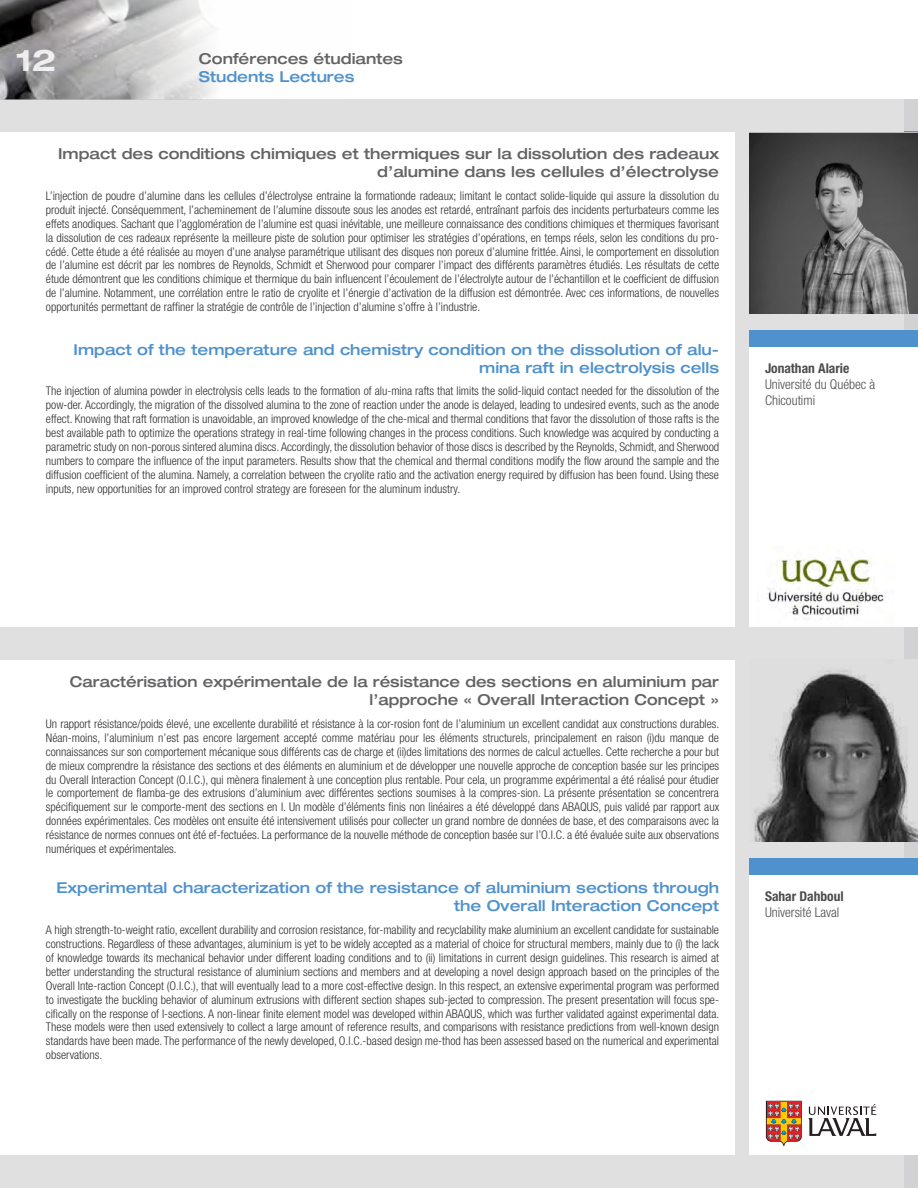
<style>
.page{position:relative;width:918px;height:1188px;background:#fff}
.page>*{position:absolute;margin:0;border:0;box-sizing:border-box;transform-origin:0 0}
.t1{font:700 expanded 30px "Helvetica Neue LT Std";color:#fff}
.Titre_Fr_droite_Conf{font:500 expanded 15px/18px "Helvetica Neue LT Std";color:#636366;text-align:right}
.Titre_Ang_droite_Conf{font:500 expanded 15px/18px "Helvetica Neue LT Std";color:#4f91cc;text-align:right}
.Université_droite{font:300 condensed 13.5px/16.2px "Helvetica Neue LT Std";color:#4b4c4d}
.Université_droite-2{font:700 condensed 13.5px "Helvetica Neue LT Std";color:#4b4c4d}
.Texte_conférence_gauche{font:300 condensed 12px/13.8px "Helvetica Neue LT Std";color:#312f30;text-align:justify}
.s1{font-weight:700}
</style>
<div class="page">
<img style="left:0;top:0;width:215px;height:99px">
<div style="left:0;top:99px;width:918px;height:1089px;background:#e0e0e1"></div>
<div style="left:0;top:132px;width:734px;height:495px;background:#fff"></div>
<div style="left:0;top:660px;width:734px;height:495px;background:#fff"></div>
<div style="left:750px;top:346px;width:168px;height:281px;background:#fff"></div>
<div style="left:750px;top:874px;width:168px;height:281px;background:#fff"></div>
<div style="left:750px;top:330px;width:168px;height:16px;background:#4f91cc"></div>
<div style="left:750px;top:858px;width:168px;height:16px;background:#4f91cc"></div>
<img style="left:750px;top:134px;width:168px;height:179px">
<img style="left:754px;top:670px;width:164px;height:171px">
<svg style="left:808px;top:1104px;width:68px;height:32px"></svg>
<svg style="left:766px;top:1101px;width:36px;height:45px;background:#c4734d"></svg>
<img style="left:767px;top:551px;width:119px;height:68px">
<h1 class="t1" style="left:15px;top:41px;width:43px">12</h1>
<p class="Titre_Fr_droite_Conf" style="left:199px;top:50px;width:206px">Conférences étudiantes</p>
<p class="Titre_Ang_droite_Conf" style="left:199px;top:68px;width:157px">Students Lectures</p>
<p class="Titre_Fr_droite_Conf" style="left:58px;top:145px;width:662px">Impact des conditions chimiques et thermiques sur la dissolution des radeaux d’alumine dans les cellules d’électrolyse</p>
<p class="Texte_conférence_gauche" style="left:46px;top:189px;width:675px">L’injection de poudre d’alumine dans les cellules d’électrolyse entraine la formationde radeaux; limitant le contact solide-liquide qui assure la dissolution du produit injecté. Conséquemment, l’acheminement de l’alumine dissoute sous les anodes est retardé, entraînant parfois des incidents perturbateurs comme les effets anodiques. Sachant que l’agglomération de l’alumine est quasi inévitable, une meilleure connaissance des conditions chimiques et thermiques favorisant la dissolution de ces radeaux représente la meilleure piste de solution pour optimiser les stratégies d’opérations, en temps réels, selon les conditions du pro&shy;cédé. Cette étude a été réalisée au moyen d’une analyse paramétrique utilisant des disques non poreux d’alumine frittée. Ainsi, le comportement en dissolution de l’alumine est décrit par les nombres de Reynolds, Schmidt et Sherwood pour comparer l’impact des différents paramètres étudiés. Les résultats de cette étude démontrent que les conditions chimique et thermique du bain influencent l’écoulement de l’électrolyte autour de l’échantillon et le coefficient de diffusion de l’alumine. Notamment, une corrélation entre le ratio de cryolite et l’énergie d’activation de la diffusion est démontrée. Avec ces informations, de nouvelles opportunités permettant de raffiner la stratégie de contrôle de l’injection d’alumine s’offre à l’industrie.</p>
<p class="Titre_Ang_droite_Conf" style="left:74px;top:340px;width:647px">Impact of the temperature and chemistry condition on the dissolution of alu&shy;mina raft in electrolysis cells</p>
<p class="Texte_conférence_gauche" style="left:46px;top:384px;width:675px">The injection of alumina powder in electrolysis cells leads to the formation of alu-mina rafts that limits the solid-liquid contact needed for the dissolution of the pow-der. Accordingly, the migration of the dissolved alumina to the zone of reaction under the anode is delayed, leading to undesired events, such as the anode effect. Knowing that raft formation is unavoidable, an improved knowledge of the che-mical and thermal conditions that favor the dissolution of those rafts is the best available path to optimize the operations strategy in real-time following changes in the process conditions. Such knowledge was acquired by conducting a parametric study on non-porous sintered alumina discs. Accordingly, the dissolution behavior of those discs is described by the Reynolds, Schmidt, and Sherwood numbers to compare the influence of the input parameters. Results show that the chemical and thermal conditions modify the flow around the sample and the diffusion coefficient of the alumina. Namely, a correlation between the cryolite ratio and the activation energy required by diffusion has been found. Using these inputs, new opportunities for an improved control strategy are foreseen for the aluminum industry.</p>
<p class="Université_droite" style="left:765px;top:360px;width:112px"><span class="s1">Jonathan Alarie<br></span>Université du Québec à<br>Chicoutimi</p>
<p class="Titre_Fr_droite_Conf" style="left:70px;top:673px;width:651px">Caractérisation expérimentale de la résistance des sections en aluminium par l’approche « Overall Interaction Concept »</p>
<p class="Texte_conférence_gauche" style="left:46px;top:717px;width:675px">Un rapport résistance/poids élevé, une excellente durabilité et résistance à la cor-rosion font de l’aluminium un excellent candidat aux constructions durables.<br>Néan-moins, l’aluminium n’est pas encore largement accepté comme matériau pour les éléments structurels, principalement en raison (i)du manque de connaissances sur son comportement mécanique sous différents cas de charge et (ii)des limitations des normes de calcul actuelles. Cette recherche a pour but de mieux comprendre la résistance des sections et des éléments en aluminium et de développer une nouvelle approche de conception basée sur les principes du Overall Interaction Concept (O.I.C.), qui mènera finalement à une conception plus rentable. Pour cela, un programme expérimental a été réalisé pour étudier le comportement de flamba-ge des extrusions d’aluminium avec différentes sections soumises à la compres-sion. La présente présentation se concentrera spécifiquement sur le comporte-ment des sections en I. Un modèle d’éléments finis non linéaires a été développé dans ABAQUS, puis validé par rapport aux données expérimentales. Ces modèles ont ensuite été intensivement utilisés pour collecter un grand nombre de données de base, et des comparaisons avec la résistance de normes connues ont été ef-fectuées. La performance de la nouvelle méthode de conception basée sur l’O.I.C. a été évaluée suite aux observations numériques et expérimentales.</p>
<p class="Titre_Ang_droite_Conf" style="left:56px;top:879px;width:664px">Experimental characterization of the resistance of aluminium sections through the Overall Interaction Concept</p>
<p class="Texte_conférence_gauche" style="left:46px;top:923px;width:675px">A high strength-to-weight ratio, excellent durability and corrosion resistance, for-mability and recyclability make aluminium an excellent candidate for sustainable constructions. Regardless of these advantages, aluminium is yet to be widely accepted as a material of choice for structural members, mainly due to (i) the lack of knowledge towards its mechanical behavior under different loading conditions and to (ii) limitations in current design guidelines. This research is aimed at better understanding the structural resistance of aluminium sections and members and at developing a novel design approach based on the principles of the Overall Inte-raction Concept (O.I.C.), that will eventually lead to a more cost-effective design. In this respect, an extensive experimental program was performed to investigate the buckling behavior of aluminum extrusions with different section shapes sub-jected to compression. The present presentation will focus spe&shy;cifically on the response of I-sections. A non-linear finite element model was developed within ABAQUS, which was further validated against experimental data.<br>These models were then used extensively to collect a large amount of reference results, and comparisons with resistance predictions from well-known design standards have been made. The performance of the newly developed, O.I.C.-based design me-thod has been assessed based on the numerical and experimental observations.</p>
<p class="Université_droite-2" style="left:765px;top:888px;width:80px">Sahar Dahboul</p>
<p class="Université_droite" style="left:765px;top:904px;width:76px">Université Laval</p>
</div>
